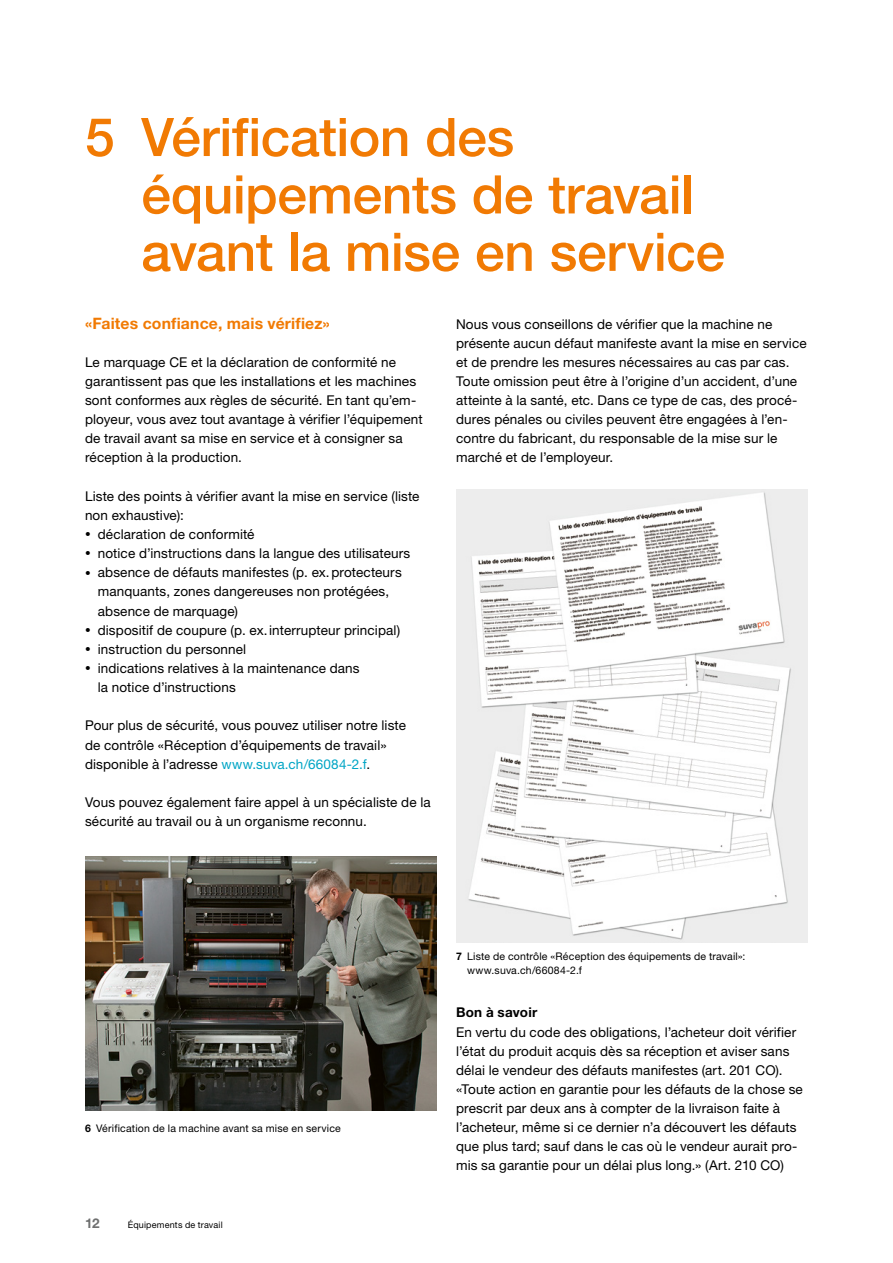
<style>
.page{position:relative;width:893px;height:1263px;background:#fff}
.page>*{position:absolute;margin:0;border:0;box-sizing:border-box;transform-origin:0 0}
.t1{font:500 53.25px/57.4px "Helvetica Neue LT Std";letter-spacing:-.01em;color:#f17a03}
.t2{font:700 15.75px "Helvetica Neue LT Std";letter-spacing:.01em;color:#f17a03}
.t3{font:13.5px/19.2px "Helvetica Neue LT Std";letter-spacing:.01em;color:#000}
.t4{font:700 13.5px "Helvetica Neue LT Std";letter-spacing:.015em;color:#000}
.t5{font:700 13.5px "Helvetica Neue LT Std";color:#6f7070}
.t6{font:10.5px/13.8px "Helvetica Neue LT Std";letter-spacing:.02em;color:#000}
.t7{font:9px "Helvetica Neue LT Std";letter-spacing:.02em;color:#000}
.s1{font-size:11.25px}
.s2{color:#00a5c5}
.s3{font-weight:700}
</style>
<div class="page">
<img style="left:85px;top:856px;width:352px;height:255px">
<img style="left:456px;top:489px;width:352px;height:453px">
<h1 class="t1" style="left:141px;top:108px;width:585px;text-indent:-56px">5 Vérification des équipements de travail avant la mise en service</h1>
<p class="t2" style="left:85px;top:313px;width:246px">«Faites confiance, mais vérifiez»</p>
<p class="t3" style="left:85px;top:352px;width:339px">Le marquage CE et la déclaration de conformité ne garantissent pas que les installations et les machines sont conformes aux règles de sécurité. En tant qu’em&shy;ployeur, vous avez tout avantage à vérifier l’équipement de travail avant sa mise en service et à consigner sa réception à la production.</p>
<p class="t3" style="left:85px;top:486px;width:336px">Liste des points à vérifier avant la mise en service (liste non exhaustive):</p>
<p class="t3" style="left:85px;top:524px;width:171px"><span class="s1">•</span> déclaration de conformité</p>
<p class="t3" style="left:85px;top:543px;width:327px"><span class="s1">•</span> notice d’instructions dans la langue des utilisateurs</p>
<p class="t3" style="left:98px;top:563px;width:305px;text-indent:-13px"><span class="s1">•</span> absence de défauts manifestes (p. ex.protecteurs manquants, zones dangereuses non protégées, absence de marquage)</p>
<p class="t3" style="left:85px;top:620px;width:317px"><span class="s1">•</span> dispositif de coupure (p. ex.interrupteur principal)</p>
<p class="t3" style="left:85px;top:639px;width:163px"><span class="s1">•</span> instruction du personnel</p>
<p class="t3" style="left:98px;top:658px;width:263px;text-indent:-13px"><span class="s1">•</span> indications relatives à la maintenance dans la notice d’instructions</p>
<p class="t3" style="left:85px;top:716px;width:322px">Pour plus de sécurité, vous pouvez utiliser notre liste de contrôle «Réception d’équipements de travail» disponible à l’adresse <span class="s2">www.suva.ch/66084-2.f</span>.</p>
<p class="t3" style="left:85px;top:792px;width:347px">Vous pouvez également faire appel à un spécialiste de la sécurité au travail ou à un organisme reconnu.</p>
<p class="t3" style="left:456px;top:314px;width:352px">Nous vous conseillons de vérifier que la machine ne présente aucun défaut manifeste avant la mise en service et de prendre les mesures nécessaires au cas par cas.<br>Toute omission peut être à l’origine d’un accident, d’une atteinte à la santé, etc. Dans ce type de cas, des procé&shy;dures pénales ou civiles peuvent être engagées à l’en&shy;contre du fabricant, du responsable de la mise sur le marché et de l’employeur.</p>
<p class="t6" style="left:85px;top:1121px;width:257px"><span class="s3">6</span> Vérification de la machine avant sa mise en service</p>
<p class="t5" style="left:85px;top:1215px;width:16px">12</p>
<p class="t7" style="left:128px;top:1219px;width:97px">Équipements de travail</p>
<p class="t6" style="left:467px;top:949px;width:280px;text-indent:-11px"><span class="s3">7</span> Liste de contrôle «Réception des équipements de travail»: www.suva.ch/66084-2.f</p>
<p class="t4" style="left:456px;top:1004px;width:83px">Bon à savoir</p>
<p class="t3" style="left:456px;top:1022px;width:348px">En vertu du code des obligations, l’acheteur doit vérifier l’état du produit acquis dès sa réception et aviser sans délai le vendeur des défauts manifestes (art. 201 CO). «Toute action en garantie pour les défauts de la chose se prescrit par deux ans à compter de la livraison faite à l’acheteur, même si ce dernier n’a découvert les défauts que plus tard; sauf dans le cas où le vendeur aurait pro&shy;mis sa garantie pour un délai plus long.» (Art. 210 CO)</p>
</div>
